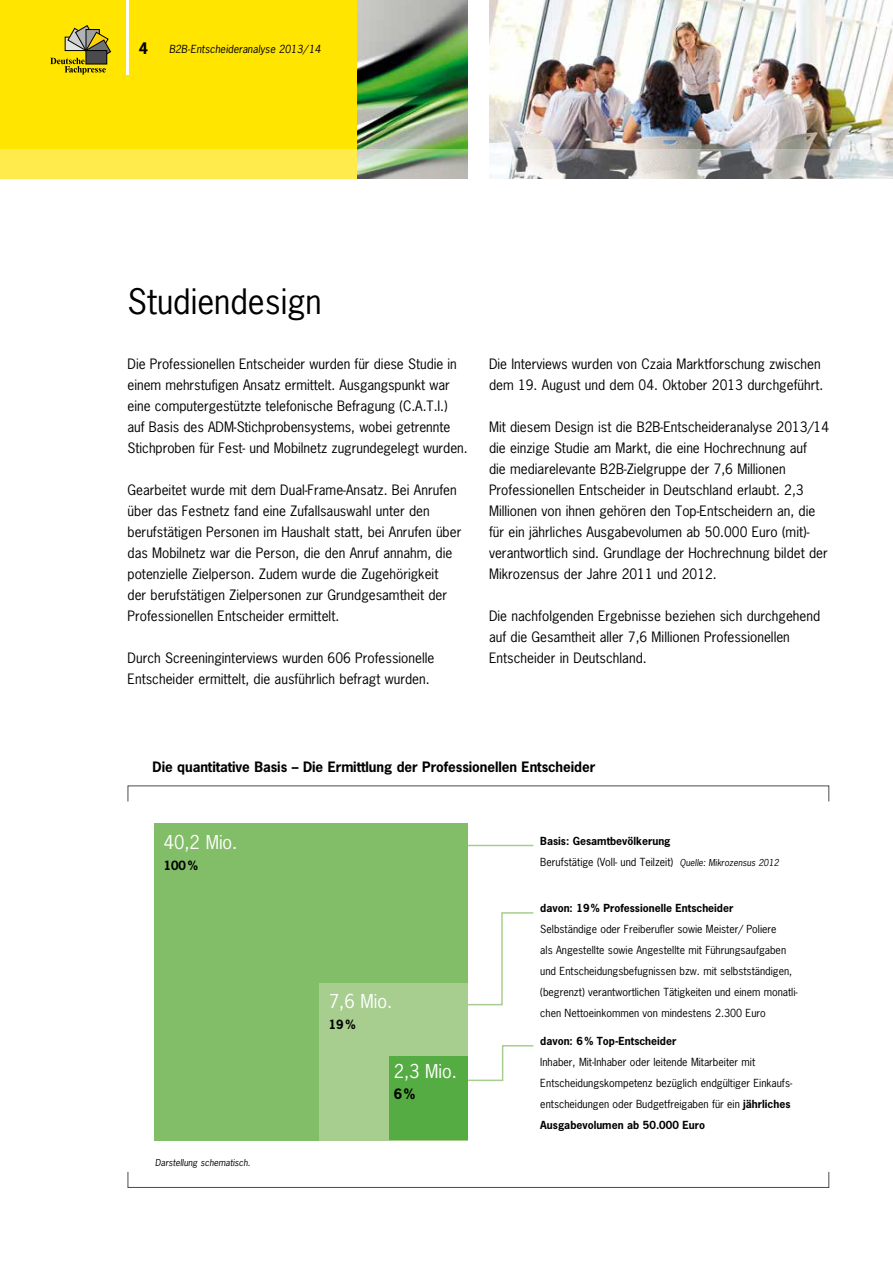
<style>
.page{position:relative;width:893px;height:1263px;background:#fff}
.page>*{position:absolute;margin:0;border:0;box-sizing:border-box;transform-origin:0 0}
.t1{font:33px "News Gothic";color:#000}
.t2{font:18px "News Gothic";color:#fff}
.t3{font:700 15px "News Gothic";color:#000}
.t4{font:13.5px/21px "News Gothic";color:#000}
.t5{font:700 13.5px "News Gothic";letter-spacing:-.005em;color:#000}
.t6{font:700 12px "News Gothic";color:#000}
.t7{font:10.5px/21px "News Gothic";color:#000}
.t8{font:700 10.5px "News Gothic";color:#000}
.t9{font:italic 10.5px "News Gothic";color:#000}
.t10{font:italic 9px "News Gothic";color:#000}
.s1{font-weight:700}
.s2{font-style:italic;font-size:9px}
</style>
<div class="page">
<div style="left:0;top:0;width:374px;height:179px;background:#ffe500"></div>
<hr style="left:126px;top:0;width:3px;height:75px;background:#fff">
<svg style="left:50px;top:26px;width:61px;height:48px"></svg>
<svg style="left:468px;top:912px;width:66px;height:94px"></svg>
<svg style="left:468px;top:1045px;width:66px;height:37px"></svg>
<hr style="left:463px;top:845px;width:70px;height:1px;background:#a7ce8f">
<img style="left:357px;top:0;width:111px;height:149px">
<div style="left:154px;top:823px;width:314px;height:317px;background:#82bd67"></div>
<div style="left:319px;top:983px;width:149px;height:157px;background:#a7ce8f"></div>
<div style="left:389px;top:1056px;width:79px;height:84px;background:#55ac42"></div>
<div style="left:128px;top:1171px;width:701px;height:17px;border:1px solid #4b4b4d"></div>
<img style="left:489px;top:0;width:404px;height:149px">
<svg style="left:0;top:149px;width:893px;height:30px"></svg>
<p class="t3" style="left:139px;top:38px;width:11px">4</p>
<p class="t9" style="left:169px;top:42px;width:153px">B2B-Entscheideranalyse 2013/14</p>
<h1 class="t1" style="left:128px;top:281px;width:196px">Studiendesign</h1>
<p class="t4" style="left:128px;top:353px;width:342px">Die Professionellen Entscheider wurden für diese Studie in einem mehrstufigen Ansatz ermittelt. Ausgangspunkt war eine computergestützte telefonische Befragung (C.A.T.I.) auf Basis des ADM-Stichprobensystems, wobei getrennte Stichproben für Fest- und Mobilnetz zugrundegelegt wurden.</p>
<p class="t4" style="left:128px;top:479px;width:335px">Gearbeitet wurde mit dem Dual-Frame-Ansatz. Bei Anrufen über das Festnetz fand eine Zufallsauswahl unter den berufstätigen Personen im Haushalt statt, bei Anrufen über das Mobilnetz war die Person, die den Anruf annahm, die potenzielle Zielperson. Zudem wurde die Zugehörigkeit<br>der berufstätigen Zielpersonen zur Grundgesamtheit der Professionellen Entscheider ermittelt.</p>
<p class="t4" style="left:128px;top:647px;width:308px">Durch Screeninginterviews wurden 606 Professionelle<br>Entscheider ermittelt, die ausführlich befragt wurden.</p>
<p class="t4" style="left:489px;top:353px;width:336px">Die Interviews wurden von Czaia Marktforschung zwischen dem 19. August und dem 04. Oktober 2013 durchgeführt.</p>
<p class="t4" style="left:489px;top:416px;width:342px">Mit diesem Design ist die B2B-Entscheideranalyse 2013/14 die einzige Studie am Markt, die eine Hochrechnung auf<br>die mediarelevante B2B-Zielgruppe der 7,6 Millionen Professionellen Entscheider in Deutschland erlaubt. 2,3<br>Millionen von ihnen gehören den Top-Entscheidern an, die für ein jährliches Ausgabevolumen ab 50.000 Euro (mit)- verantwortlich sind. Grundlage der Hochrechnung bildet der Mikrozensus der Jahre 2011 und 2012.</p>
<p class="t4" style="left:489px;top:605px;width:333px">Die nachfolgenden Ergebnisse beziehen sich durchgehend auf die Gesamtheit aller 7,6 Millionen Professionellen<br>Entscheider in Deutschland.</p>
<p class="t5" style="left:153px;top:758px;width:444px">Die quantitative Basis – Die Ermittlung der Professionellen Entscheider</p>
<h2 class="t2" style="left:164px;top:831px;width:75px">40,2 Mio.</h2>
<p class="t6" style="left:164px;top:858px;width:36px">100%</p>
<p class="t10" style="left:155px;top:1157px;width:97px">Darstellung schematisch.</p>
<h2 class="t2" style="left:329px;top:989px;width:65px">7,6 Mio.</h2>
<p class="t6" style="left:329px;top:1016px;width:28px">19%</p>
<h2 class="t2" style="left:394px;top:1059px;width:65px">2,3 Mio.</h2>
<p class="t5" style="left:394px;top:1085px;width:23px">6%</p>
<p class="t7" style="left:540px;top:830px;width:240px"><span class="s1">Basis: Gesamtbevölkerung<br></span>Berufstätige (Voll- und Teilzeit) <span class="s2">Quelle: Mikrozensus 2012</span></p>
<p class="t8" style="left:540px;top:901px;width:195px">davon: 19% Professionelle Entscheider</p>
<p class="t7" style="left:540px;top:919px;width:259px">Selbständige oder Freiberufler sowie Meister/ Poliere<br>als Angestellte sowie Angestellte mit Führungsaufgaben und Entscheidungsbefugnissen bzw. mit selbstständigen, (begrenzt) verantwortlichen Tätigkeiten und einem monatli&shy;chen Nettoeinkommen von mindestens 2.300 Euro</p>
<p class="t8" style="left:540px;top:1034px;width:138px">davon: 6% Top-Entscheider</p>
<p class="t7" style="left:540px;top:1052px;width:253px">Inhaber, Mit-Inhaber oder leitende Mitarbeiter mit Entscheidungskompetenz bezüglich endgültiger Einkaufs&shy;entscheidungen oder Budgetfreigaben für ein <span class="s1">jährliches Ausgabevolumen ab 50.000 Euro</span></p>
</div>
